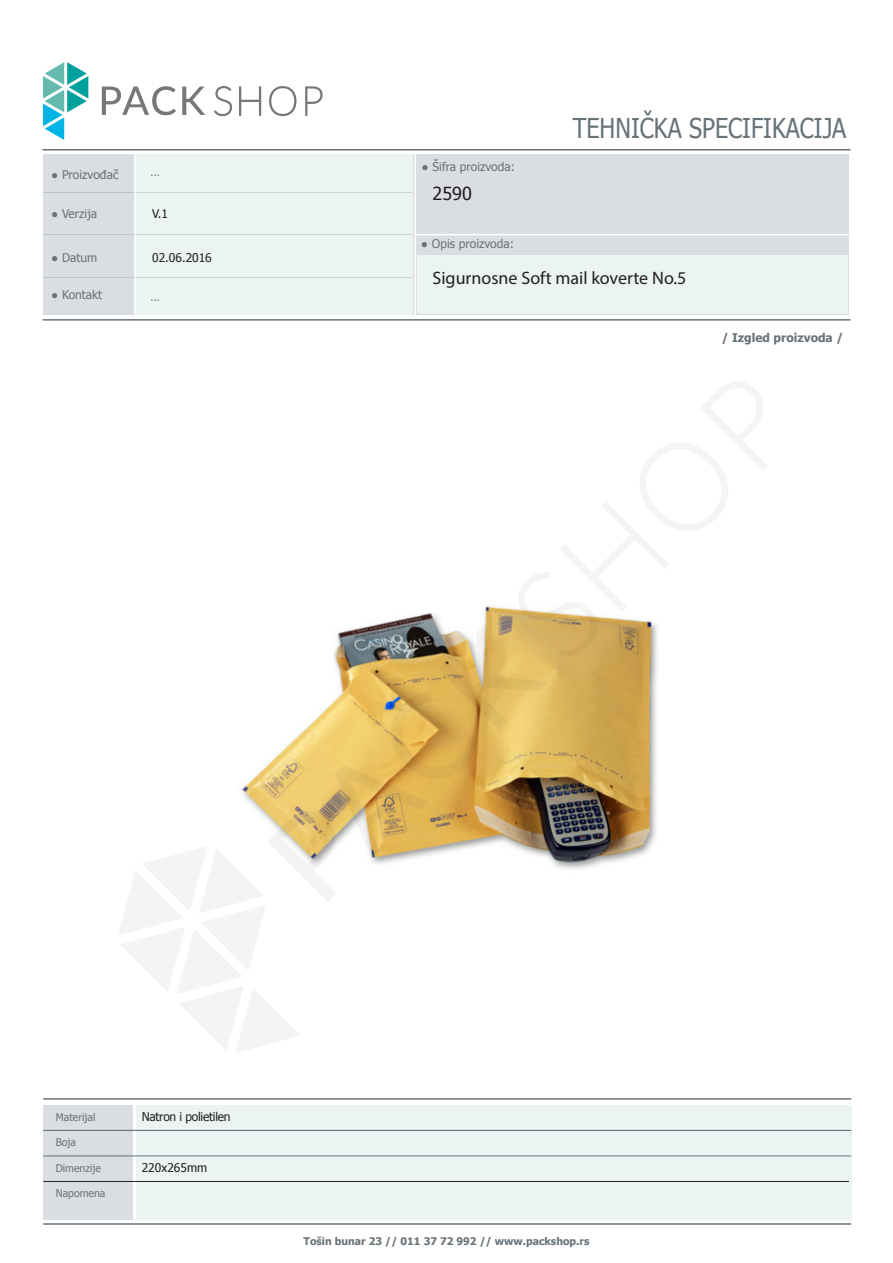
<style>
.page{position:relative;width:893px;height:1263px;background:#fff}
.page>*{position:absolute;margin:0;border:0;box-sizing:border-box;transform-origin:0 0}
.t1{font:27.3px "Tahoma";color:#687379;scale:.86 1}
.t2{font:18px "Myriad Pro";color:#231f20}
.t3{font:18px "Tahoma";color:#231f20}
.t4{font:12px "Tahoma";color:#687379}
.t5{font:12px "Tahoma";letter-spacing:-.02em;color:#231f20}
.t6{font:700 12px "Tahoma";color:#687379}
.t7{font:12px "Tahoma";color:#231f20}
.t8{font:700 10.5px "Tahoma";color:#687379}
.t9{font:10.5px "Tahoma";color:#687379}
</style>
<div class="page">
<div style="left:43px;top:1105px;width:90px;height:25px;background:#dadee2"></div>
<div style="left:43px;top:1130px;width:90px;height:26px;background:#dadee2"></div>
<div style="left:43px;top:1156px;width:90px;height:25px;background:#dadee2"></div>
<div style="left:43px;top:1181px;width:90px;height:39px;background:#dadee2"></div>
<div style="left:136px;top:1105px;width:715px;height:25px;background:#ebf4f3"></div>
<div style="left:136px;top:1130px;width:715px;height:26px;background:#ebf4f3"></div>
<div style="left:136px;top:1156px;width:715px;height:25px;background:#ebf4f3"></div>
<div style="left:136px;top:1181px;width:715px;height:39px;background:#ebf4f3"></div>
<hr style="left:43px;top:1223px;width:808px;height:2px;background:#687379">
<div style="left:43px;top:155px;width:805px;height:160px;background:#dadee2"></div>
<div style="left:135px;top:155px;width:278px;height:160px;background:#ebf4f3"></div>
<div style="left:417px;top:255px;width:431px;height:59px;background:#ebf4f3"></div>
<hr style="left:416px;top:234px;width:439px;height:1px;background:#fff">
<hr style="left:134px;top:150px;width:2px;height:170px;background:#fff">
<hr style="left:414px;top:150px;width:2px;height:170px;background:#fff">
<hr style="left:43px;top:149px;width:807px;height:1px;background:#687379">
<hr style="left:43px;top:319px;width:807px;height:2px;background:#687379">
<svg style="left:102px;top:86px;width:74px;height:29px"></svg>
<svg style="left:182px;top:87px;width:23px;height:28px"></svg>
<svg style="left:214px;top:86px;width:18px;height:30px"></svg>
<svg style="left:239px;top:86px;width:22px;height:30px"></svg>
<svg style="left:269px;top:86px;width:27px;height:30px"></svg>
<svg style="left:305px;top:86px;width:18px;height:30px"></svg>
<svg style="left:43px;top:62px;width:45px;height:78px"></svg>
<hr style="left:43px;top:1098px;width:808px;height:2px;background:#687379">
<hr style="left:43px;top:1155px;width:808px;height:1px;background:#687379">
<hr style="left:43px;top:1130px;width:808px;height:1px;background:#687379">
<svg style="left:119px;top:382px;width:648px;height:670px"></svg>
<hr style="left:43px;top:1181px;width:806px;height:1px;background:#231f20">
<p class="t4" style="left:51px;top:166px;width:69px">● Proizvođač</p>
<p class="t4" style="left:51px;top:206px;width:47px">● Verzija</p>
<p class="t4" style="left:51px;top:250px;width:48px">● Datum</p>
<p class="t4" style="left:51px;top:286px;width:53px">● Kontakt</p>
<p class="t9" style="left:151px;top:166px;width:11px">...</p>
<p class="t5" style="left:152px;top:206px;width:17px">V.1</p>
<p class="t5" style="left:152px;top:250px;width:61px">02.06.2016</p>
<p class="t9" style="left:151px;top:290px;width:11px">...</p>
<p class="t4" style="left:422px;top:159px;width:95px">● Šifra proizvoda:</p>
<h2 class="t3" style="left:433px;top:181px;width:41px">2590</h2>
<p class="t4" style="left:421px;top:236px;width:95px">● Opis proizvoda:</p>
<h1 class="t1" style="left:573px;top:109px;width:320px">TEHNIČKA SPECIFIKACIJA</h1>
<h2 class="t2" style="left:433px;top:267px;width:255px">Sigurnosne Soft mail koverte No.5</h2>
<p class="t6" style="left:722px;top:329px;width:123px">/ Izgled proizvoda /</p>
<p class="t9" style="left:56px;top:1110px;width:41px">Materijal</p>
<p class="t9" style="left:56px;top:1135px;width:22px">Boja</p>
<p class="t9" style="left:56px;top:1161px;width:47px">Dimenzije</p>
<p class="t9" style="left:56px;top:1186px;width:51px">Napomena</p>
<p class="t5" style="left:142px;top:1108px;width:90px">Natron i polietilen</p>
<p class="t7" style="left:142px;top:1159px;width:67px">220x265mm</p>
<p class="t8" style="left:304px;top:1234px;width:287px">Tošin bunar 23 // 011 37 72 992 // www.packshop.rs</p>
</div>
